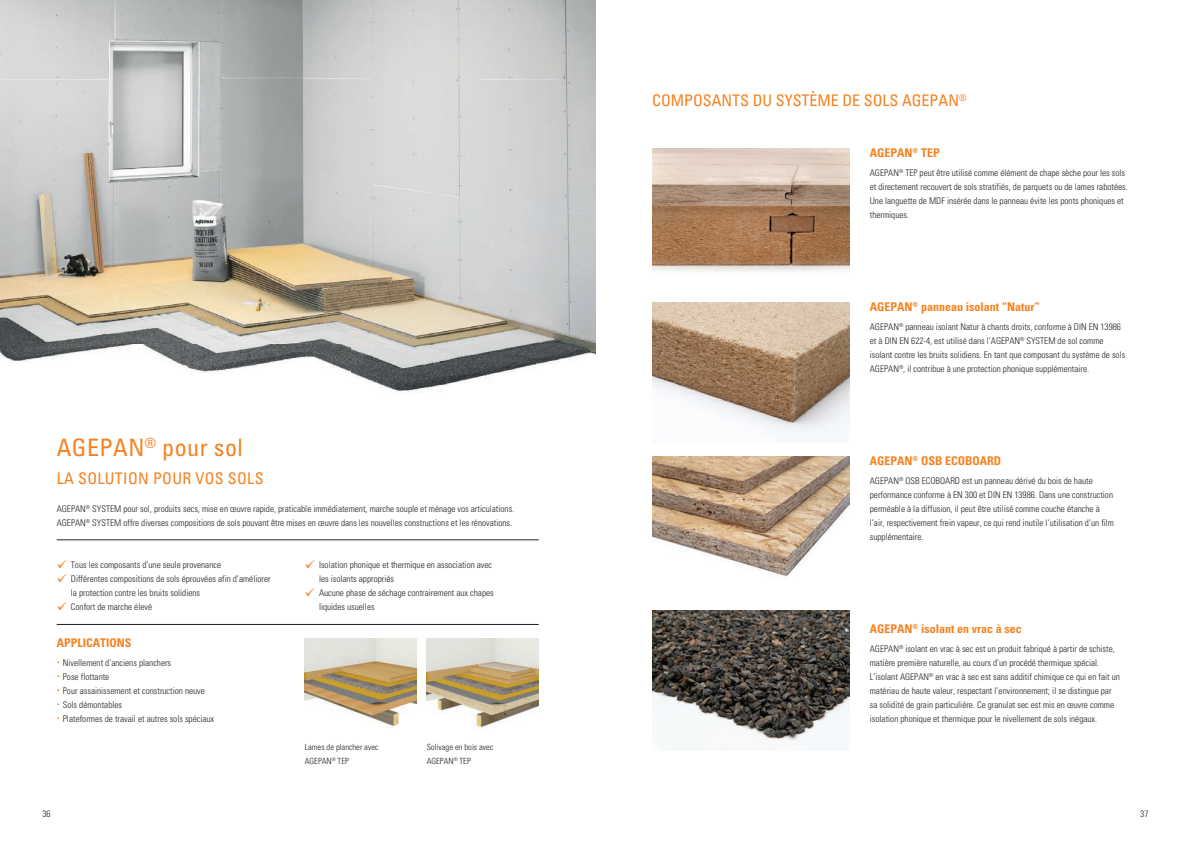
<style>
.page{position:relative;width:1191px;height:842px;background:#fff}
.page>*{position:absolute;margin:0;border:0;box-sizing:border-box;transform-origin:0 0}
.t1{font:condensed 24px "Univers";letter-spacing:.02em;color:#f58220}
.t2{font:condensed 16px "Univers";color:#f58220}
.t3{font:condensed 16px "Univers";letter-spacing:.02em;color:#f58220}
.t4{font:700 condensed 12px "Univers";color:#f58220}
.t5{font:300 condensed 9.2px/14px "Univers";color:#231f20}
.t6{font:300 condensed 8.5px/14px "Univers";color:#231f20}
.s1{color:#f58220}
</style>
<div class="page">
<img style="left:0;top:0;width:595px;height:393px">
<hr style="left:57px;top:540px;width:482px;height:1px;background:#231f20">
<hr style="left:57px;top:624px;width:482px;height:1px;background:#231f20">
<img style="left:652px;top:302px;width:197px;height:132px">
<img style="left:652px;top:610px;width:197px;height:135px">
<img style="left:652px;top:456px;width:197px;height:121px">
<img style="left:652px;top:148px;width:197px;height:124px">
<img style="left:305px;top:638px;width:112px;height:90px">
<img style="left:427px;top:638px;width:112px;height:90px">
<h2 class="t2" style="left:652px;top:90px;width:316px">COMPOSANTS DU SYSTÈME DE SOLS AGEPAN<sup>®</sup></h2>
<h3 class="t4" style="left:870px;top:145px;width:71px">AGEPAN<sup>®</sup> TEP</h3>
<p class="t5" style="left:870px;top:166px;width:259px">AGEPAN<sup>®</sup> TEP peut être utilisé comme élément de chape sèche pour les sols et directement recouvert de sols stratifiés, de parquets ou de lames rabotées.<br>Une languette de MDF insérée dans le panneau évite les ponts phoniques et thermiques.</p>
<h1 class="t1" style="left:57px;top:432px;width:188px">AGEPAN<sup>®</sup> pour sol</h1>
<h2 class="t3" style="left:57px;top:468px;width:208px">LA SOLUTION POUR VOS SOLS</h2>
<p class="t5" style="left:57px;top:502px;width:459px">AGEPAN<sup>®</sup> SYSTEM pour sol, produits secs, mise en œuvre rapide, praticable immédiatement, marche souple et ménage vos articulations.<br>AGEPAN<sup>®</sup> SYSTEM offre diverses compositions de sols pouvant être mises en œuvre dans les nouvelles constructions et les rénovations.</p>
<p class="t5" style="left:57px;top:558px;width:166px"><span class="s1">✓</span> Tous les composants d’une seule provenance</p>
<p class="t5" style="left:71px;top:572px;width:201px;text-indent:-14px"><span class="s1">✓</span> Différentes compositions de sols éprouvées afin d’améliorer la protection contre les bruits solidiens</p>
<p class="t5" style="left:57px;top:600px;width:97px"><span class="s1">✓</span> Confort de marche élevé</p>
<h3 class="t4" style="left:57px;top:635px;width:76px">APPLICATIONS</h3>
<p class="t5" style="left:57px;top:656px;width:116px"><sup>•</sup> Nivellement d’anciens planchers</p>
<p class="t5" style="left:57px;top:670px;width:54px"><sup>•</sup> Pose flottante</p>
<p class="t5" style="left:57px;top:684px;width:150px"><sup>•</sup> Pour assainissement et construction neuve</p>
<p class="t5" style="left:57px;top:698px;width:67px"><sup>•</sup> Sols démontables</p>
<p class="t5" style="left:57px;top:712px;width:159px"><sup>•</sup> Plateformes de travail et autres sols spéciaux</p>
<p class="t5" style="left:319px;top:558px;width:175px;text-indent:-14px"><span class="s1">✓</span> Isolation phonique et thermique en association avec les isolants appropriés</p>
<p class="t5" style="left:319px;top:586px;width:176px;text-indent:-14px"><span class="s1">✓</span> Aucune phase de séchage contrairement aux chapes liquides usuelles</p>
<p class="t6" style="left:305px;top:740px;width:75px">Lames de plancher avec<br>AGEPAN<sup>®</sup> TEP</p>
<p class="t6" style="left:427px;top:740px;width:68px">Solivage en bois avec<br>AGEPAN<sup>®</sup> TEP</p>
<h3 class="t4" style="left:870px;top:299px;width:171px">AGEPAN<sup>®</sup> panneau isolant “Natur”</h3>
<p class="t5" style="left:870px;top:320px;width:257px">AGEPAN<sup>®</sup> panneau isolant Natur à chants droits, conforme à DIN EN 13986 et à DIN EN 622-4, est utilisé dans l’AGEPAN<sup>®</sup> SYSTEM de sol comme isolant contre les bruits solidiens. En tant que composant du système de sols AGEPAN<sup>®</sup>, il contribue à une protection phonique supplémentaire.</p>
<h3 class="t4" style="left:870px;top:453px;width:133px">AGEPAN<sup>®</sup> OSB ECOBOARD</h3>
<p class="t5" style="left:870px;top:474px;width:246px">AGEPAN<sup>®</sup> OSB ECOBOARD est un panneau dérivé du bois de haute performance conforme à EN 300 et DIN EN 13986. Dans une construction perméable à la diffusion, il peut être utilisé comme couche étanche à l’air, respectivement frein vapeur, ce qui rend inutile l’utilisation d’un film supplémentaire.</p>
<h3 class="t4" style="left:870px;top:621px;width:153px">AGEPAN<sup>®</sup> isolant en vrac à sec</h3>
<p class="t5" style="left:870px;top:642px;width:252px">AGEPAN<sup>®</sup> isolant en vrac à sec est un produit fabriqué à partir de schiste, matière première naturelle, au cours d’un procédé thermique spécial.<br>L’isolant AGEPAN<sup>®</sup> en vrac à sec est sans additif chimique ce qui en fait un matériau de haute valeur, respectant l’environnement; il se distingue par sa solidité de grain particulière. Ce granulat sec est mis en œuvre comme isolation phonique et thermique pour le nivellement de sols inégaux.</p>
<p class="t5" style="left:43px;top:807px;width:10px">36</p>
<p class="t5" style="left:1140px;top:807px;width:10px">37</p>
</div>
